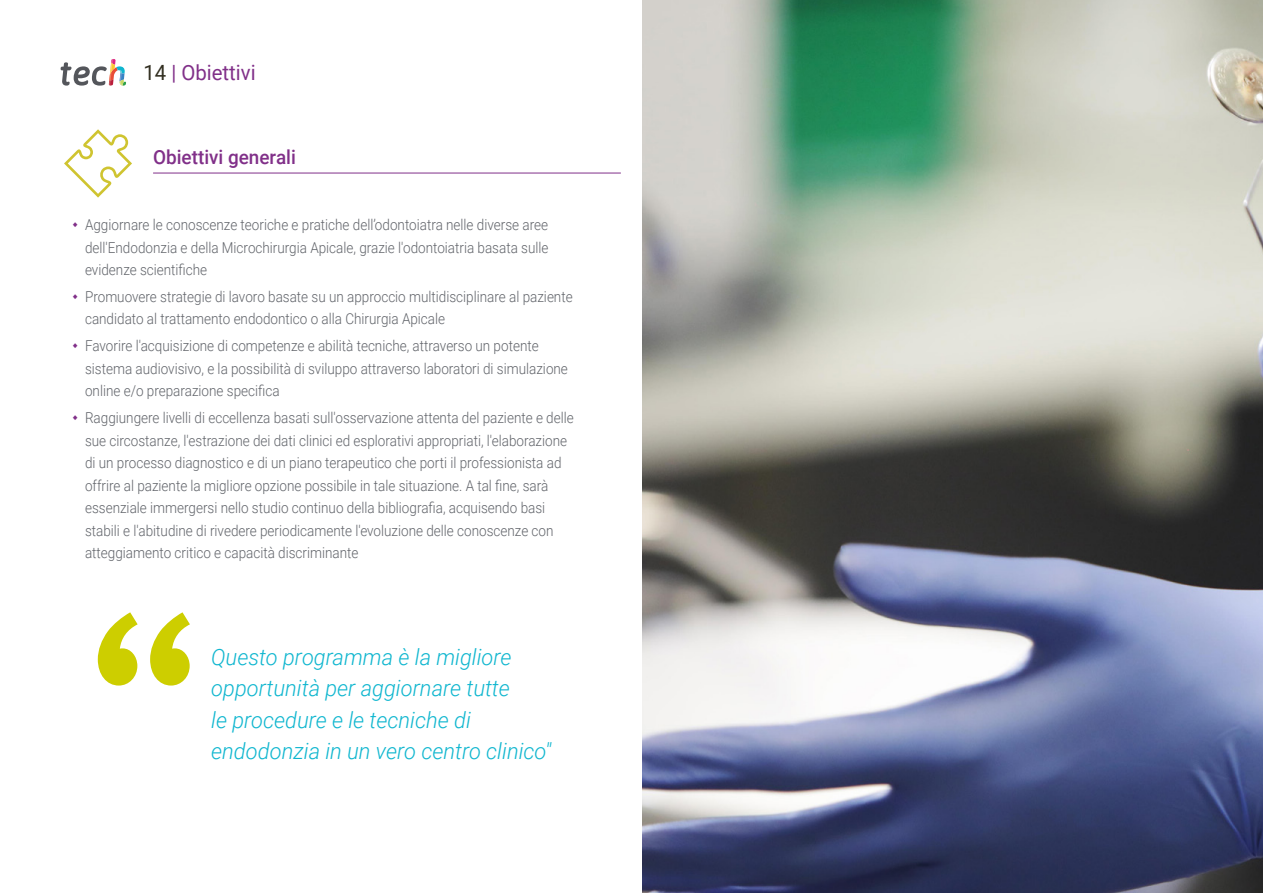
<style>
.page{position:relative;width:1263px;height:893px;background:#fff}
.page>*{position:absolute;margin:0;border:0;box-sizing:border-box;transform-origin:0 0}
.t1{font:italic 300 22.5px/31.5px "Roboto";color:#0fb6cf}
.t2{font:21px "Roboto";color:#813089}
.t3{font:500 19.5px "Roboto";color:#813089}
.t4{font:300 15px/22.5px "Roboto";color:#61646a;scale:.9 1}
.s1{color:#312e20}
</style>
<div class="page">
<hr style="left:153px;top:173px;width:468px;height:1px;background:#813089">
<svg style="left:64px;top:129px;width:68px;height:69px"></svg>
<img style="left:642px;top:0;width:621px;height:893px">
<svg style="left:61px;top:59px;width:65px;height:27px"></svg>
<svg style="left:98px;top:612px;width:92px;height:74px"></svg>
<h2 class="t2" style="left:144px;top:57px;width:114px"><span class="s1">14</span> | Obiettivi</h2>
<h3 class="t3" style="left:153px;top:144px;width:144px">Obiettivi generali</h3>
<p class="t4" style="left:85px;top:213px;width:516px;text-align:justify">Aggiornare le conoscenze teoriche e pratiche dell’odontoiatra nelle diverse aree dell'Endodonzia e della Microchirurgia Apicale, grazie l'odontoiatria basata sulle evidenze scientifiche</p>
<p class="t4" style="left:85px;top:285px;width:543px">Promuovere strategie di lavoro basate su un approccio multidisciplinare al paziente candidato al trattamento endodontico o alla Chirurgia Apicale</p>
<p class="t4" style="left:85px;top:334px;width:538px">Favorire l'acquisizione di competenze e abilità tecniche, attraverso un potente sistema audiovisivo, e la possibilità di sviluppo attraverso laboratori di simulazione online e/o preparazione specifica</p>
<p class="t4" style="left:85px;top:406px;width:544px">Raggiungere livelli di eccellenza basati sull'osservazione attenta del paziente e delle sue circostanze, l'estrazione dei dati clinici ed esplorativi appropriati, l'elaborazione di un processo diagnostico e di un piano terapeutico che porti il professionista ad offrire al paziente la migliore opzione possibile in tale situazione. A tal fine, sarà essenziale immergersi nello studio continuo della bibliografia, acquisendo basi stabili e l'abitudine di rivedere periodicamente l'evoluzione delle conoscenze con atteggiamento critico e capacità discriminante</p>
<h1 class="t1" style="left:211px;top:640px;width:342px">Questo programma è la migliore opportunità per aggiornare tutte<br>le procedure e le tecniche di endodonzia in un vero centro clinico"</h1>
</div>
